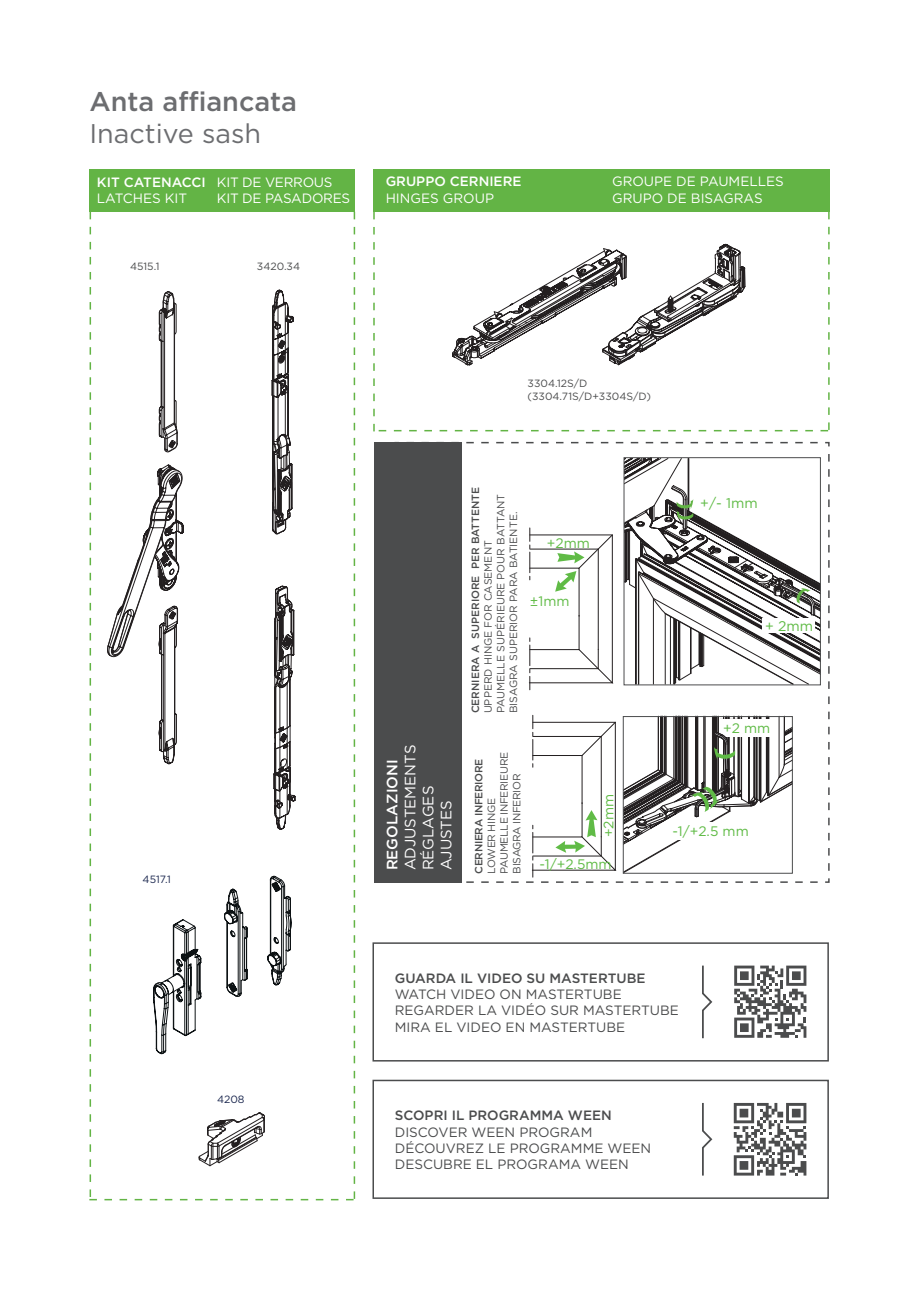
<style>
.page{position:relative;width:919px;height:1289px;background:#fff}
.page>*{position:absolute;margin:0;border:0;box-sizing:border-box;transform-origin:0 0}
.t1{font:500 27px "Gotham";color:#6c6d70}
.t2{font:27px "Gotham";color:#6c6d70}
.t3{font:15px/18px "Gotham";color:#fff}
.t4{font:500 15px "Gotham";color:#fff}
.t5{font:13.95px "Gotham";color:#60bb46}
.t6{font:13.8px "Gotham";color:#60bb46}
.t7{font:13.5px/16.2px "Gotham";color:#4b4c4d}
.t8{font:13.5px/16.2px "Gotham";color:#fff}
.t9{font:500 13.5px "Gotham";color:#4b4c4d}
.t10{font:500 13.5px "Gotham";color:#fff}
.t11{font:13.5px/16.2px "Gotham";letter-spacing:-.02em;color:#fff}
.t12{font:10.5px/12.6px "Gotham";color:#4b4c4d}
.t13{font:10.5px/12.6px "Gotham";letter-spacing:-.03em;color:#4b4c4d}
.t14{font:500 10.5px "Gotham";color:#4b4c4d}
.t15{font:500 10.5px "Gotham";letter-spacing:-.03em;color:#4b4c4d}
.t16{font:10.5px "Gotham";color:#1c284f}
</style>
<div class="page">
<div style="left:372px;top:942px;width:456px;height:119px;border:2px solid #4b4c4d"></div>
<div style="left:372px;top:1079px;width:456px;height:119px;border:2px solid #4b4c4d"></div>
<svg style="left:394px;top:441px;width:436px;height:442px"></svg>
<div style="left:89px;top:169px;width:266px;height:43px;background:#63b445"></div>
<div style="left:373px;top:169px;width:456px;height:43px;background:#63b445"></div>
<svg style="left:625px;top:459px;width:193px;height:224px"></svg>
<div style="left:623px;top:457px;width:197px;height:228px;border:1px solid #4b4c4d"></div>
<svg style="left:373px;top:212px;width:456px;height:219px"></svg>
<div style="left:375px;top:442px;width:87px;height:440px;background:#4b4c4d"></div>
<svg style="left:462px;top:715px;width:359px;height:167px"></svg>
<svg style="left:529px;top:528px;width:83px;height:161px"></svg>
<svg style="left:702px;top:965px;width:11px;height:74px"></svg>
<svg style="left:702px;top:1103px;width:11px;height:73px"></svg>
<svg style="left:89px;top:212px;width:266px;height:988px"></svg>
<svg style="left:733px;top:1103px;width:73px;height:72px"></svg>
<svg style="left:734px;top:965px;width:72px;height:72px"></svg>
<h1 class="t1" style="left:89px;top:84px;width:209px">Anta affiancata</h1>
<h1 class="t2" style="left:89px;top:116px;width:173px">Inactive sash</h1>
<p class="t10" style="left:97px;top:173px;width:110px">KIT CATENACCI</p>
<p class="t8" style="left:97px;top:190px;width:92px">LATCHES KIT</p>
<p class="t11" style="left:217px;top:174px;width:135px">KIT DE VERROUS<br>KIT DE PASADORES</p>
<p class="t12" style="left:130px;top:259px;width:31px">4515.1</p>
<p class="t12" style="left:257px;top:259px;width:45px">3420.34</p>
<p class="t10" style="left:385px;top:173px;width:137px">GRUPPO CERNIERE</p>
<p class="t8" style="left:385px;top:189px;width:110px">HINGES GROUP</p>
<p class="t8" style="left:612px;top:173px;width:173px">GROUPE DE PAUMELLES<br>GRUPO DE BISAGRAS</p>
<p class="t16" style="left:143px;top:872px;width:30px">4517.1</p>
<p class="t16" style="left:217px;top:1092px;width:29px">4208</p>
<p class="t12" style="left:527px;top:377px;width:125px">3304.12S/D (3304.71S/D+3304S/D)</p>
<p class="t3" style="left:401px;top:870px;width:127px;rotate:-90deg">ADJUSTEMENTS<br>RÉGLAGES<br>AJUSTES</p>
<p class="t4" style="left:382px;top:870px;width:113px;rotate:-90deg">REGOLAZIONI</p>
<p class="t14" style="left:468px;top:713px;width:228px;rotate:-90deg">CERNIERA A SUPERIORE PER BATTENTE</p>
<p class="t12" style="left:481px;top:713px;width:221px;rotate:-90deg">UPPERD HINGE FOR CASEMENT<br>PAUMELLE SUPÉRIEURE POUR BATTANT<br>BISAGRA SUPERIOR PARA BATIENTE.</p>
<p class="t6" style="left:547px;top:534px;width:45px">+2mm</p>
<p class="t6" style="left:529px;top:592px;width:41px">±1mm</p>
<p class="t15" style="left:472px;top:873px;width:116px;rotate:-90deg">CERNIERA INFERIORE</p>
<p class="t13" style="left:485px;top:873px;width:123px;rotate:-90deg">LOWER HINGE<br>PAUMELLE INFERIEURE<br>BISAGRA INFERIOR</p>
<p class="t6" style="left:599px;top:837px;width:45px;rotate:-90deg">+2mm</p>
<p class="t6" style="left:539px;top:855px;width:73px">-1/+2.5mm</p>
<p class="t5" style="left:700px;top:494px;width:59px">+/- 1mm</p>
<p class="t5" style="left:765px;top:617px;width:50px">+ 2mm</p>
<p class="t6" style="left:723px;top:719px;width:49px">+2 mm</p>
<p class="t6" style="left:672px;top:822px;width:78px">-1/+2.5 mm</p>
<p class="t9" style="left:395px;top:969px;width:252px">GUARDA IL VIDEO SU MASTERTUBE</p>
<p class="t7" style="left:395px;top:986px;width:286px">WATCH VIDEO ON MASTERTUBE<br>REGARDER LA VIDÉO SUR MASTERTUBE<br>MIRA EL VIDEO EN MASTERTUBE</p>
<p class="t9" style="left:395px;top:1106px;width:218px">SCOPRI IL PROGRAMMA WEEN</p>
<p class="t7" style="left:395px;top:1123px;width:258px">DISCOVER WEEN PROGRAM<br>DÉCOUVREZ LE PROGRAMME WEEN<br>DESCUBRE EL PROGRAMA WEEN</p>
</div>
